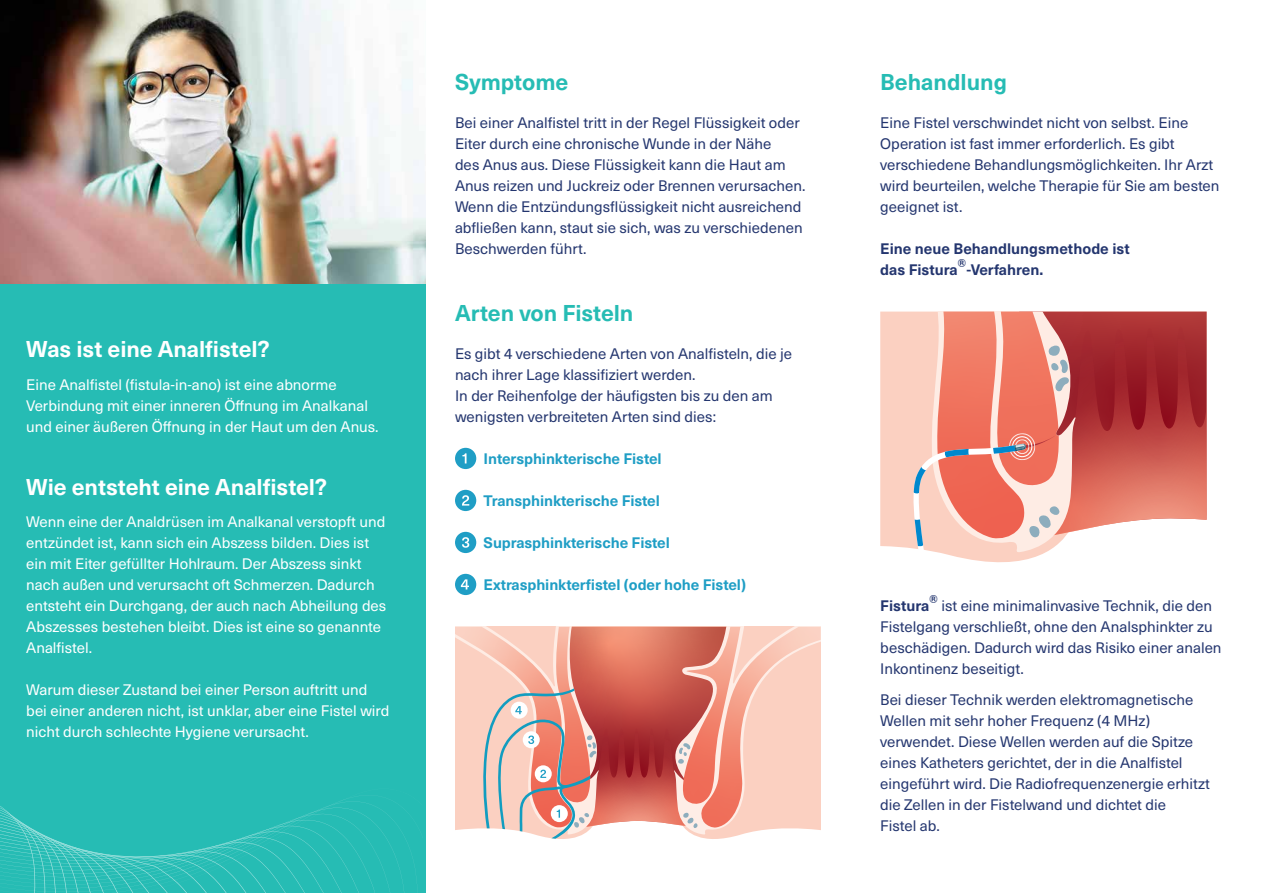
<style>
.page{position:relative;width:1263px;height:893px;background:#fff}
.page>*{position:absolute;margin:0;border:0;box-sizing:border-box;transform-origin:0 0}
.t1{font:700 22.5px "Neue Haas Unica W1 G";letter-spacing:-.005em;color:#fff}
.t2{font:700 22.5px "Neue Haas Unica W1 G";color:#26bcb4}
.t3{font:15px/21px "Neue Haas Unica W1 G";color:#24366f}
.t4{font:15px/21px "Neue Haas Unica W1 G";color:#fff}
.t5{font:700 15px "Neue Haas Unica W1 G";letter-spacing:-.005em;color:#1f9ec5}
.t6{font:700 15px/21px "Neue Haas Unica W1 G";color:#24366f}
.s1{font-weight:700}
</style>
<div class="page">
<img style="left:0;top:0;width:425px;height:285px">
<div style="left:0;top:285px;width:425px;height:608px;background:#26bcb4"></div>
<div style="left:455px;top:448px;width:21px;height:21px;background:#1f9ec5;border-radius:50%"></div>
<svg style="left:462px;top:453px;width:4px;height:10px"></svg>
<div style="left:455px;top:490px;width:21px;height:21px;background:#1f9ec5;border-radius:50%"></div>
<svg style="left:462px;top:495px;width:7px;height:11px"></svg>
<div style="left:455px;top:532px;width:21px;height:21px;background:#1f9ec5;border-radius:50%"></div>
<svg style="left:462px;top:537px;width:7px;height:11px"></svg>
<div style="left:455px;top:574px;width:21px;height:21px;background:#1f9ec5;border-radius:50%"></div>
<svg style="left:461px;top:579px;width:8px;height:10px"></svg>
<svg style="left:880px;top:312px;width:148px;height:250px;background:#fbd4c6"></svg>
<svg style="left:909px;top:312px;width:298px;height:247px;background:#db837b"></svg>
<svg style="left:0;top:798px;width:415px;height:95px"></svg>
<svg style="left:455px;top:627px;width:366px;height:212px;background:#e6a498"></svg>
<h1 class="t1" style="left:26px;top:332px;width:245px">Was ist eine Analfistel?</h1>
<p class="t4" style="left:26px;top:373px;width:354px">Eine Analfistel (fistula-in-ano) ist eine abnorme<br>Verbindung mit einer inneren Öffnung im Analkanal und einer äußeren Öffnung in der Haut um den Anus.</p>
<h1 class="t1" style="left:26px;top:470px;width:302px">Wie entsteht eine Analfistel?</h1>
<p class="t4" style="left:26px;top:510px;width:362px">Wenn eine der Analdrüsen im Analkanal verstopft und entzündet ist, kann sich ein Abszess bilden. Dies ist ein mit Eiter gefüllter Hohlraum. Der Abszess sinkt nach außen und verursacht oft Schmerzen. Dadurch entsteht ein Durchgang, der auch nach Abheilung des Abszesses bestehen bleibt. Dies ist eine so genannte Analfistel.</p>
<p class="t4" style="left:26px;top:678px;width:365px">Warum dieser Zustand bei einer Person auftritt und bei einer anderen nicht, ist unklar, aber eine Fistel wird nicht durch schlechte Hygiene verursacht.</p>
<h1 class="t2" style="left:455px;top:65px;width:115px">Symptome</h1>
<p class="t3" style="left:455px;top:111px;width:352px">Bei einer Analfistel tritt in der Regel Flüssigkeit oder Eiter durch eine chronische Wunde in der Nähe<br>des Anus aus. Diese Flüssigkeit kann die Haut am Anus reizen und Juckreiz oder Brennen verursachen.<br>Wenn die Entzündungsflüssigkeit nicht ausreichend abfließen kann, staut sie sich, was zu verschiedenen Beschwerden führt.</p>
<h1 class="t2" style="left:455px;top:296px;width:180px">Arten von Fisteln</h1>
<p class="t3" style="left:455px;top:342px;width:339px">Es gibt 4 verschiedene Arten von Analfisteln, die je nach ihrer Lage klassifiziert werden.<br>In der Reihenfolge der häufigsten bis zu den am wenigsten verbreiteten Arten sind dies:</p>
<p class="t5" style="left:484px;top:447px;width:180px">Intersphinkterische Fistel</p>
<p class="t5" style="left:484px;top:489px;width:178px">Transphinkterische Fistel</p>
<p class="t5" style="left:484px;top:531px;width:188px">Suprasphinkterische Fistel</p>
<p class="t5" style="left:484px;top:573px;width:264px">Extrasphinkterfistel (oder hohe Fistel)</p>
<h1 class="t2" style="left:880px;top:65px;width:128px">Behandlung</h1>
<p class="t3" style="left:880px;top:111px;width:341px">Eine Fistel verschwindet nicht von selbst. Eine Operation ist fast immer erforderlich. Es gibt verschiedene Behandlungsmöglichkeiten. Ihr Arzt wird beurteilen, welche Therapie für Sie am besten geeignet ist.</p>
<p class="t6" style="left:880px;top:237px;width:251px">Eine neue Behandlungsmethode ist das Fistura®-Verfahren.</p>
<p class="t3" style="left:880px;top:594px;width:343px"><span class="s1">Fistura</span><sup>®</sup> ist eine minimalinvasive Technik, die den Fistelgang verschließt, ohne den Analsphinkter zu beschädigen. Dadurch wird das Risiko einer analen Inkontinenz beseitigt.</p>
<p class="t3" style="left:880px;top:688px;width:331px">Bei dieser Technik werden elektromagnetische Wellen mit sehr hoher Frequenz (4 MHz) verwendet. Diese Wellen werden auf die Spitze eines Katheters gerichtet, der in die Analfistel eingeführt wird. Die Radiofrequenzenergie erhitzt die Zellen in der Fistelwand und dichtet die<br>Fistel ab.</p>
</div>
